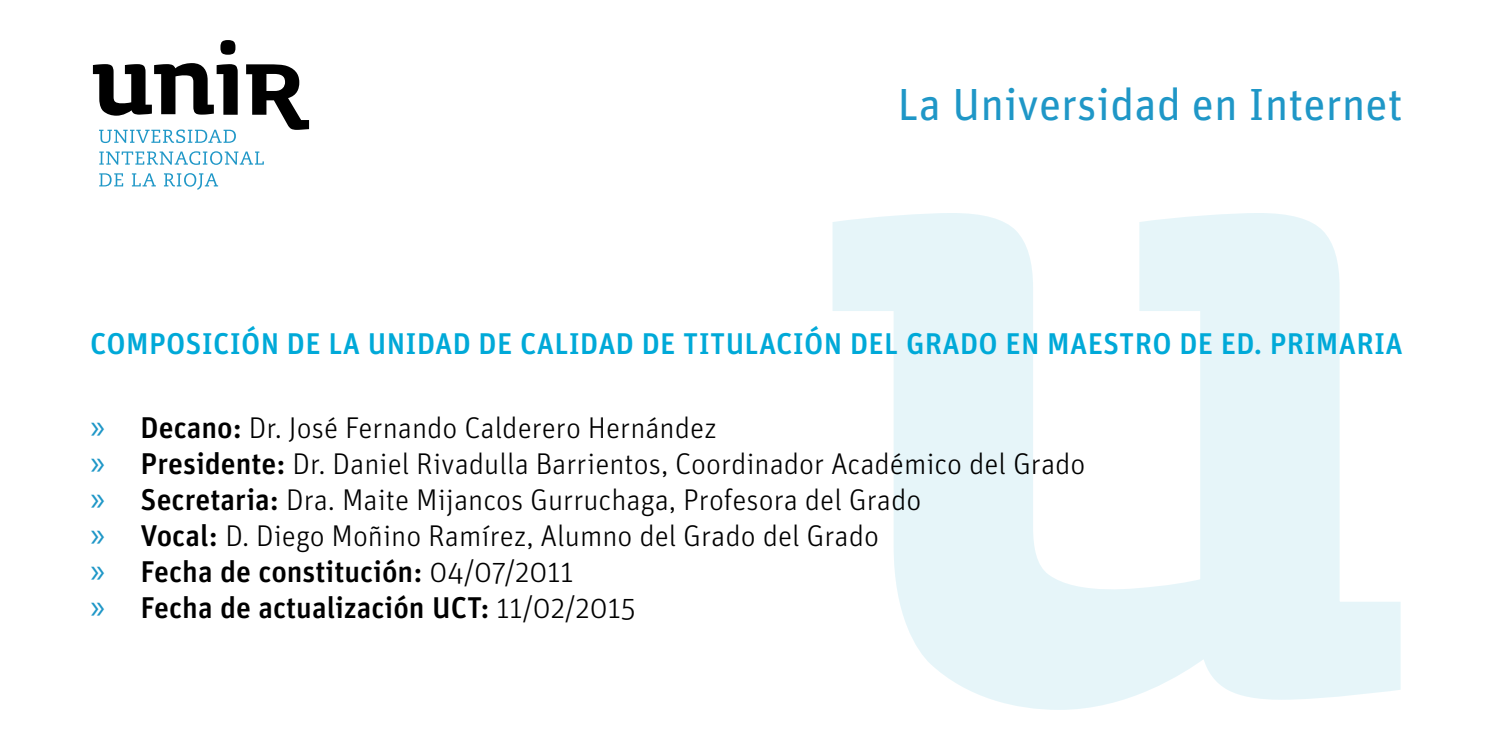
<style>
.page{position:relative;width:1500px;height:750px;background:#fff}
.page>*{position:absolute;margin:0;border:0;box-sizing:border-box;transform-origin:0 0}
.t1{font:45px "Unit OT";color:#1f97c7}
.t2{font:300 30px "Unit OT";color:#000}
.t3{font:500 30px "Unit OT";letter-spacing:.01em;color:#00a9d8}
.t4{font:500 30px "Unit OT";color:#000}
.s1{font-family:"Myriad Pro";font-weight:400;font-size:35px;color:#1f97c7}
.s2{font-weight:500}
.s3{font-weight:300}
</style>
<div class="page">
<svg style="left:99px;top:130px;width:137px;height:13px"></svg>
<svg style="left:99px;top:151px;width:165px;height:14px"></svg>
<svg style="left:99px;top:173px;width:24px;height:13px"></svg>
<svg style="left:132px;top:173px;width:24px;height:13px"></svg>
<svg style="left:164px;top:173px;width:54px;height:17px"></svg>
<svg style="left:220px;top:40px;width:15px;height:15px"></svg>
<svg style="left:93px;top:63px;width:145px;height:53px"></svg>
<svg style="left:246px;top:64px;width:63px;height:66px"></svg>
<svg style="left:832px;top:213px;width:569px;height:497px"></svg>
<h1 class="t1" style="left:898px;top:76px;width:507px">La Universidad en Internet</h1>
<p class="t3" style="left:90px;top:325px;width:1314px">COMPOSICIÓN DE LA UNIDAD DE CALIDAD DE TITULACIÓN DEL GRADO EN MAESTRO DE ED. PRIMARIA</p>
<p class="t2" style="left:91px;top:410px;width:628px"><span class="s1">»</span> <span class="s2">Decano:</span> Dr. José Fernando Calderero Hernández</p>
<p class="t2" style="left:91px;top:446px;width:996px"><span class="s1">»</span> <span class="s2">Presidente:</span> Dr. Daniel Rivadulla Barrientos, Coordinador Académico del Grado</p>
<p class="t2" style="left:91px;top:482px;width:832px"><span class="s1">»</span> <span class="s2">Secretaria:</span> Dra. Maite Mijancos Gurruchaga, Profesora del Grado</p>
<p class="t2" style="left:91px;top:518px;width:790px"><span class="s1">»</span> <span class="s2">Vocal:</span> D. Diego Moñino Ramírez, Alumno del Grado del Grado</p>
<p class="t4" style="left:91px;top:553px;width:484px"><span class="s1">»</span> Fecha de constitución: <span class="s3">04/07/2011</span></p>
<p class="t4" style="left:91px;top:589px;width:547px"><span class="s1">»</span> Fecha de actualización UCT: <span class="s3">11/02/2015</span></p>
</div>
